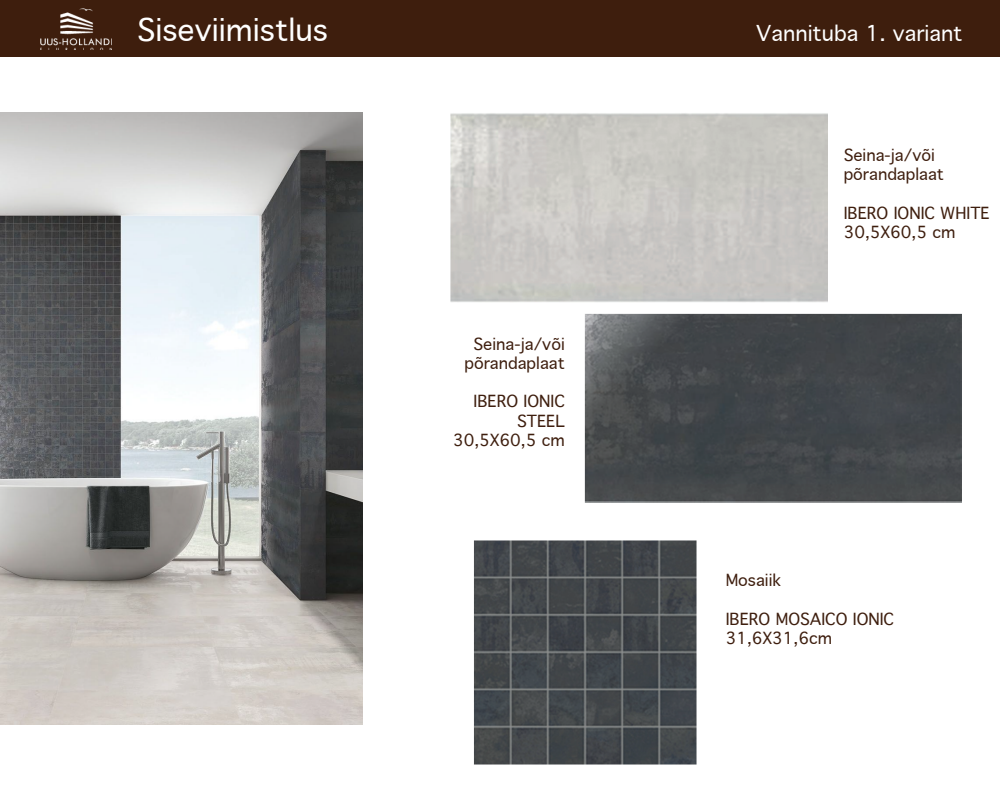
<style>
.page{position:relative;width:1000px;height:800px;background:#fff}
.page>*{position:absolute;margin:0;border:0;box-sizing:border-box;transform-origin:0 0}
.t1{font:30px "Geneva";color:#fff}
.t2{font:21px "Geneva";color:#fff}
.t3{font:16px/19.2px "Geneva";color:#3e1e0e}
</style>
<div class="page">
<div style="left:0;top:1px;width:1000px;height:56px;background:#3e1e0d"></div>
<img style="left:40px;top:8px;width:72px;height:42px">
<img style="left:585px;top:314px;width:376px;height:188px">
<img style="left:473px;top:540px;width:224px;height:224px">
<img style="left:0;top:112px;width:363px;height:613px">
<h1 class="t1" style="left:137px;top:13px;width:193px">!"#$%""&amp;"#'()#</h1>
<h2 class="t2" style="left:756px;top:21px;width:208px">:;&lt;&lt;"')O;/LP/%;F";&lt;'</h2>
<p class="t3" style="left:464px;top:335px;width:102px;text-align:center">Seina-ja/või põrandaplaat</p>
<p class="t3" style="left:453px;top:392px;width:113px;text-align:right">IBERO IONIC<br>STEEL<br>30,5X60,5 cm</p>
<p class="t3" style="left:844px;top:146px;width:102px">Seina-ja/või põrandaplaat</p>
<p class="t3" style="left:844px;top:203px;width:148px">IBERO IONIC WHITE<br>30,5X60,5 cm</p>
<p class="t3" style="left:726px;top:571px;width:57px">Mosaiik</p>
<p class="t3" style="left:726px;top:609px;width:170px">IBERO MOSAICO IONIC<br>31,6X31,6cm</p>
</div>
